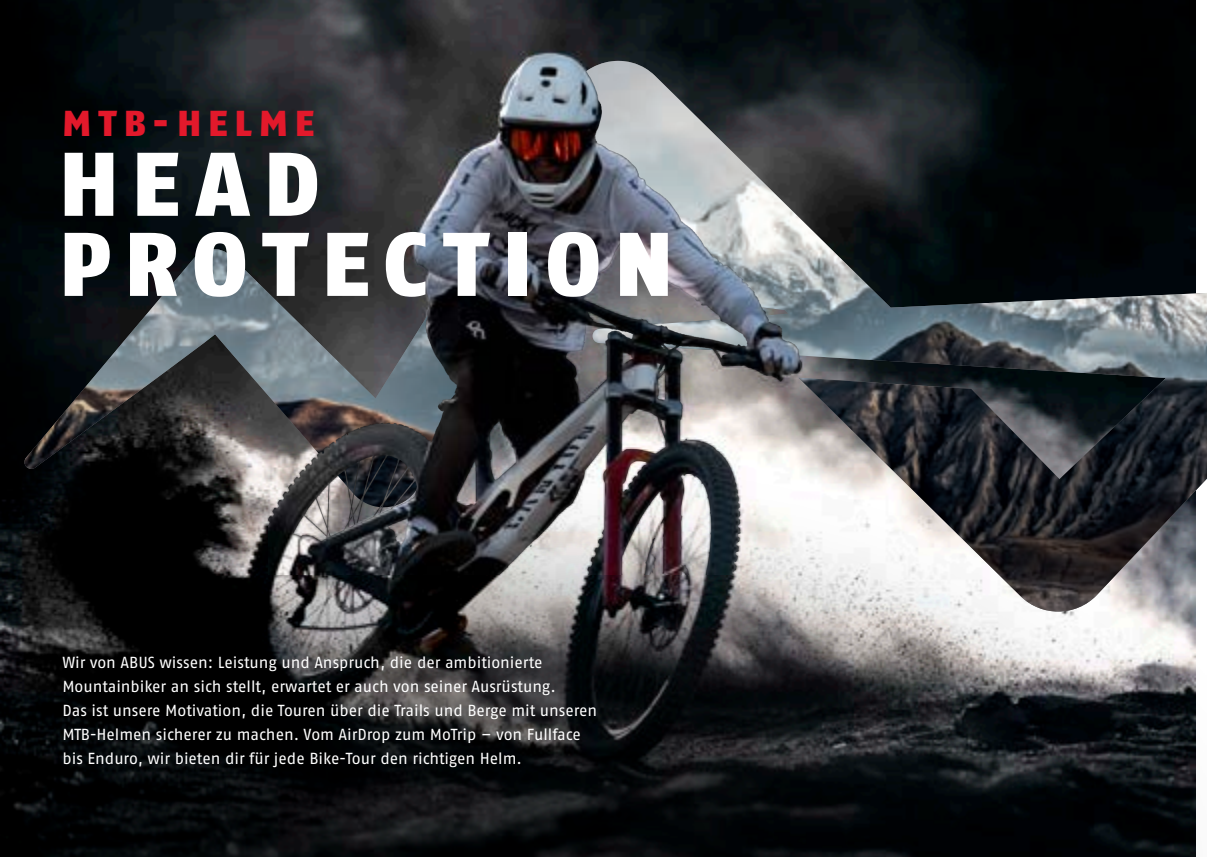
<style>
.page{position:relative;width:1207px;height:857px;background:#fff}
.page>*{position:absolute;margin:0;border:0;box-sizing:border-box;transform-origin:0 0}
.t1{font:900 90px/80px "ABUS Fago Pro";letter-spacing:.155em;color:#fff}
.t2{font:900 36px "ABUS Fago Pro";letter-spacing:.2em;color:#e2192b}
.t3{font:16px/24px "ABUS Fago Pro";letter-spacing:-.005em;color:#fff}
</style>
<div class="page">
<img style="left:0;top:0;width:269px;height:448px">
<img style="left:24px;top:61px;width:1182px;height:387px">
<img style="left:0;top:448px;width:1206px;height:408px">
<img style="left:269px;top:0;width:926px;height:574px">
<svg style="left:0;top:0;width:6px;height:8px"></svg>
<h2 class="t2" style="left:63px;top:101px;width:253px">MTB-HELME</h2>
<h1 class="t1" style="left:59px;top:144px;width:615px">HEAD<br>PROTECTION</h1>
<p class="t3" style="left:62px;top:649px;width:536px">Wir von ABUS wissen: Leistung und Anspruch, die der ambitionierte Mountainbiker an sich stellt, erwartet er auch von seiner Ausrüstung.<br>Das ist unsere Motivation, die Touren über die Trails und Berge mit unseren MTB-Helmen sicherer zu machen. Vom AirDrop zum MoTrip – von Fullface bis Enduro, wir bieten dir für jede Bike-Tour den richtigen Helm.</p>
</div>
